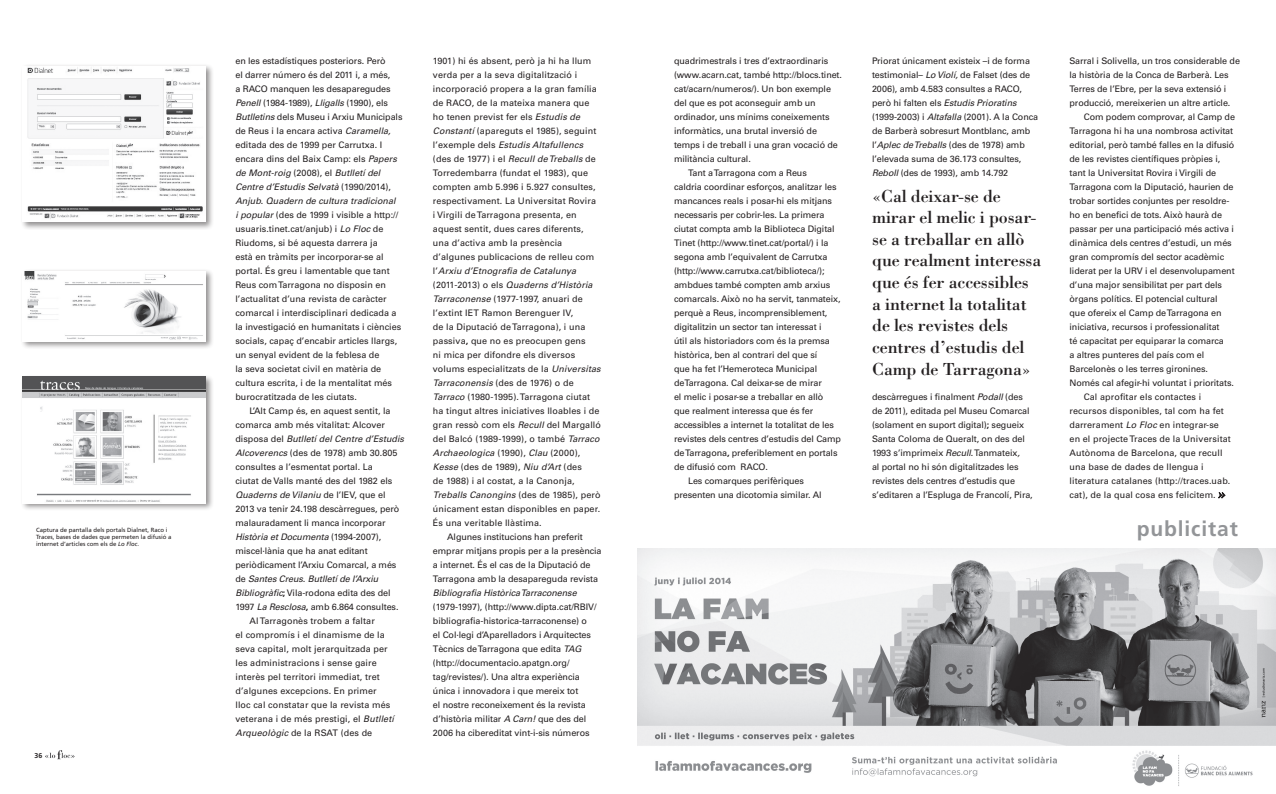
<style>
.page{position:relative;width:1276px;height:794px;background:#fff}
.page>*{position:absolute;margin:0;border:0;box-sizing:border-box;transform-origin:0 0}
.seccions{font:700 21px "Frutiger";letter-spacing:.04em;color:#939598}
.destacats_TEXT{font:18px/21.6px "Bodoni";letter-spacing:-.01em;color:#231f20}
.t1{font:9px/14px "Univers";letter-spacing:-.01em;color:#231f20}
.t2{font:9px/14px "Univers";letter-spacing:.01em;color:#231f20}
.t3{font:700 7px "Frutiger";color:#231f20}
.peu_FOTO{font:6px/7.2px "Frutiger";color:#231f20}
.s1{font-style:italic}
.s2{font-weight:700}
</style>
<div class="page">
<img style="left:46px;top:750px;width:28px;height:10px">
<div style="left:20px;top:269px;width:194px;height:81px;background:#231f20;opacity:.5"></div>
<img style="left:23px;top:271px;width:183px;height:70px">
<div style="left:20px;top:63px;width:194px;height:167px;background:#231f20;opacity:.5"></div>
<img style="left:23px;top:66px;width:183px;height:156px">
<div style="left:20px;top:374px;width:194px;height:138px;background:#231f20;opacity:.5"></div>
<img style="left:23px;top:377px;width:183px;height:126px">
<img style="left:638px;top:548px;width:638px;height:238px">
<svg style="left:1218px;top:492px;width:7px;height:7px"></svg>
<p class="peu_FOTO" style="left:36px;top:526px;width:137px">Captura de pantalla dels portals Dialnet, Raco i<br>Traces, bases de dades que permeten la difusió a internet d’articles com els de <span class="s1">Lo Floc</span>.</p>
<p class="t3" style="left:35px;top:751px;width:9px">36</p>
<p class="t1" style="left:235px;top:54px;width:169px">en les estadístiques posteriors. Però<br>el darrer número és del 2011 i, a més,<br>a RACO manquen les desaparegudes <span class="s1">Penell</span> (1984-1989), <span class="s1">Lligalls</span> (1990), els <span class="s1">Butlletins</span> dels Museu i Arxiu Municipals de Reus i la encara activa <span class="s1">Caramella, </span>editada des de 1999 per Carrutxa. I encara dins del Baix Camp: els <span class="s1">Papers de Mont-roig</span> (2008), el <span class="s1">Butlletí del Centre d’Estudis Selvatà</span> (1990/2014), <span class="s1">Anjub</span>. <span class="s1">Quadern de cultura tradicional<br>i popular</span> (des de 1999 i visible a http:// usuaris.tinet.cat/anjub) i <span class="s1">Lo Floc</span> de Riudoms, si bé aquesta darrera ja<br>està en tràmits per incorporar-se al portal. És greu i lamentable que tant Reus com Tarragona no disposin en l’actualitat d’una revista de caràcter comarcal i interdisciplinari dedicada a la investigació en humanitats i ciències socials, capaç d’encabir articles llargs, un senyal evident de la feblesa de<br>la seva societat civil en matèria de cultura escrita, i de la mentalitat més burocratitzada de les ciutats.</p>
<p class="t1" style="left:235px;top:404px;width:170px;text-indent:14px">L’Alt Camp és, en aquest sentit, la comarca amb més vitalitat: Alcover disposa del <span class="s1">Butlletí del Centre d’Estudis Alcoverencs</span> (des de 1978) amb 30.805 consultes a l’esmentat portal. La<br>ciutat de Valls manté des del 1982 els <span class="s1">Quaderns de Vilaniu</span> de l’IEV, que el 2013 va tenir 24.198 descàrregues, però malauradament li manca incorporar <span class="s1">Història et Documenta</span> (1994-2007), miscel·lània que ha anat editant periòdicament l’Arxiu Comarcal, a més de <span class="s1">Santes Creus. Butlletí de l’Arxiu Bibliogràfic</span><span class="s2">;</span> Vila-rodona edita des del 1997 <span class="s1">La Resclosa</span><span class="s2">,</span> amb 6.864 consultes.</p>
<p class="t2" style="left:235px;top:614px;width:160px;text-indent:14px">Al Tarragonès trobem a faltar<br>el compromís i el dinamisme de la seva capital, molt jerarquitzada per les administracions i sense gaire interès pel territori immediat, tret d’algunes excepcions. En primer lloc cal constatar que la revista més veterana i de més prestigi, el <span class="s1">Butlletí Arqueològic</span> de la RSAT (des de</p>
<p class="t2" style="left:433px;top:54px;width:170px">1901) hi és absent, però ja hi ha llum verda per a la seva digitalització i incorporació propera a la gran família de RACO, de la mateixa manera que ho tenen previst fer els <span class="s1">Estudis de Constantí</span> (apareguts el 1985), seguint l’exemple dels <span class="s1">Estudis Altafullencs </span>(des de 1977) i el <span class="s1">Recull de Treballs</span> de Torredembarra (fundat el 1983), que compten amb 5.996 i 5.927 consultes, respectivament. La Universitat Rovira<br>i Virgili de Tarragona presenta, en aquest sentit, dues cares diferents, una d’activa amb la presència d’algunes publicacions de relleu com l’<span class="s1">Arxiu d’Etnografia de Catalunya </span>(2011-2013) o els <span class="s1">Quaderns d’Història Tarraconense</span> (1977-1997, anuari de l’extint IET Ramon Berenguer IV,<br>de la Diputació de Tarragona), i una passiva<span class="s2">,</span> que no es preocupen gens<br>ni mica per difondre els diversos volums especialitzats de la <span class="s1">Universitas Tarraconensis</span> (des de 1976) o de <span class="s1">Tarraco</span> (1980-1995). Tarragona ciutat ha tingut altres iniciatives lloables i de gran ressò com els <span class="s1">Recull</span> del Margalló del Balcó (1989-1999), o també <span class="s1">Tarraco Archaeologica</span> (1990), <span class="s1">Clau</span> (2000), <span class="s1">Kesse</span> (des de 1989), <span class="s1">Niu d’Art</span> (des<br>de 1988) i al costat, a la Canonja, <span class="s1">Treballs Canongins</span> (des de 1985), però únicament estan disponibles en paper.<br>És una veritable llàstima.</p>
<p class="t1" style="left:433px;top:530px;width:170px;text-indent:14px">Algunes institucions han preferit emprar mitjans propis per a la presència a internet. És el cas de la Diputació de Tarragona amb la desapareguda revista <span class="s1">Bibliografia Històrica Tarraconense </span>(1979-1997), (http://www.dipta.cat/RBIV/ bibliografia-historica-tarraconense) o<br>el Col·legi d’Aparelladors i Arquitectes Tècnics de Tarragona que edita <span class="s1">TAG </span>(http://documentacio.apatgn.org/ tag/revistes/)<span class="s1">.</span> Una altra experiència única i innovadora i que mereix tot<br>el nostre reconeixement és la revista d’història militar <span class="s1">A Carn!</span> que des del 2006 ha cibereditat vint-i-sis números</p>
<p class="t1" style="left:674px;top:54px;width:170px">quadrimestrals i tres d’extraordinaris (www.acarn.cat, també http://blocs.tinet. cat/acarn/numeros/). Un bon exemple del que es pot aconseguir amb un ordinador, uns mínims coneixements informàtics, una brutal inversió de temps i de treball i una gran vocació de militància cultural.</p>
<p class="t1" style="left:674px;top:166px;width:169px;text-indent:14px">Tant a Tarragona com a Reus<br>caldria coordinar esforços, analitzar les mancances reals i posar-hi els mitjans necessaris per cobrir-les. La primera ciutat compta amb la Biblioteca Digital Tinet (http://www.tinet.cat/portal/) i la segona amb l’equivalent de Carrutxa (http://www.carrutxa.cat/biblioteca/); ambdues també compten amb arxius comarcals. Això no ha servit, tanmateix, perquè a Reus, incomprensiblement, digitalitzin un sector tan interessat i<br>útil als historiadors com és la premsa històrica, ben al contrari del que sí<br>que ha fet l’Hemeroteca Municipal deTarragona. Cal deixar-se de mirar<br>el melic i posar-se a treballar en allò que realment interessa que és fer accessibles a internet la totalitat de les revistes dels centres d’estudis del Camp de Tarragona<span class="s2">,</span> preferiblement en portals de difusió com RACO.</p>
<p class="t1" style="left:674px;top:474px;width:149px;text-align:center">Les comarques perifèriques presenten una dicotomia similar. Al</p>
<p class="t1" style="left:872px;top:54px;width:168px">Priorat únicament existeix –i de forma testimonial– <span class="s1">Lo Violí,</span> de Falset (des de 2006), amb 4.583 consultes a RACO, però hi falten els <span class="s1">Estudis Prioratins </span>(1999-2003) i <span class="s1">Altafalla</span> (2001). A la Conca de Barberà sobresurt Montblanc, amb l’<span class="s1">Aplec de Treballs</span> (des de 1978) amb l’elevada suma de 36.173 consultes, <span class="s1">Reboll</span> (des de 1993), amb 14.792</p>
<p class="destacats_TEXT" style="left:872px;top:185px;width:171px">«Cal deixar-se de mirar el melic i posar&shy;se a treballar en allò que realment interessa que és fer accessibles a internet la totalitat de les revistes dels centres d’estudis del<br>Camp de Tarragona»</p>
<p class="t1" style="left:872px;top:390px;width:162px">descàrregues i finalment <span class="s1">Podall</span> (des de 2011), editada pel Museu Comarcal (solament en suport digital)<span class="s2">;</span> segueix Santa Coloma de Queralt, on des del 1993 s’imprimeix <span class="s1">Recull</span>. Tanmateix<span class="s1">,<br></span>al portal no hi són digitalitzades les revistes dels centres d’estudis que s’editaren a l’Espluga de Francolí, Pira,</p>
<p class="t1" style="left:1069px;top:54px;width:172px">Sarral i Solivella, un tros considerable de la història de la Conca de Barberà. Les Terres de l’Ebre, per la seva extensió i producció, mereixerien un altre article.</p>
<p class="t1" style="left:1069px;top:110px;width:167px;text-indent:14px">Com podem comprovar, al Camp de Tarragona hi ha una nombrosa activitat editorial, però també falles en la difusió de les revistes científiques pròpies i, tant la Universitat Rovira i Virgili de Tarragona com la Diputació, haurien de trobar sortides conjuntes per resoldre&shy;ho en benefici de tots. Això haurà de passar per una participació més activa i dinàmica dels centres d’estudi, un més gran compromís del sector acadèmic liderat per la URV i el desenvolupament d’una major sensibilitat per part dels òrgans polítics. El potencial cultural que ofereix el Camp de Tarragona en iniciativa, recursos i professionalitat<br>té capacitat per equiparar la comarca<br>a altres punteres del país com el Barcelonès o les terres gironines.<br>Només cal afegir-hi voluntat i prioritats.</p>
<p class="t2" style="left:1069px;top:390px;width:163px;text-indent:14px">Cal aprofitar els contactes i recursos disponibles, tal com ha fet darrerament <span class="s1">Lo Floc</span> en integrar-se en el projecte Traces de la Universitat Autònoma de Barcelona, que recull una base de dades de llengua i literatura catalanes (http://traces.uab. cat), de la qual cosa ens felicitem.</p>
<p class="seccions" style="left:1137px;top:516px;width:102px">publicitat</p>
</div>
